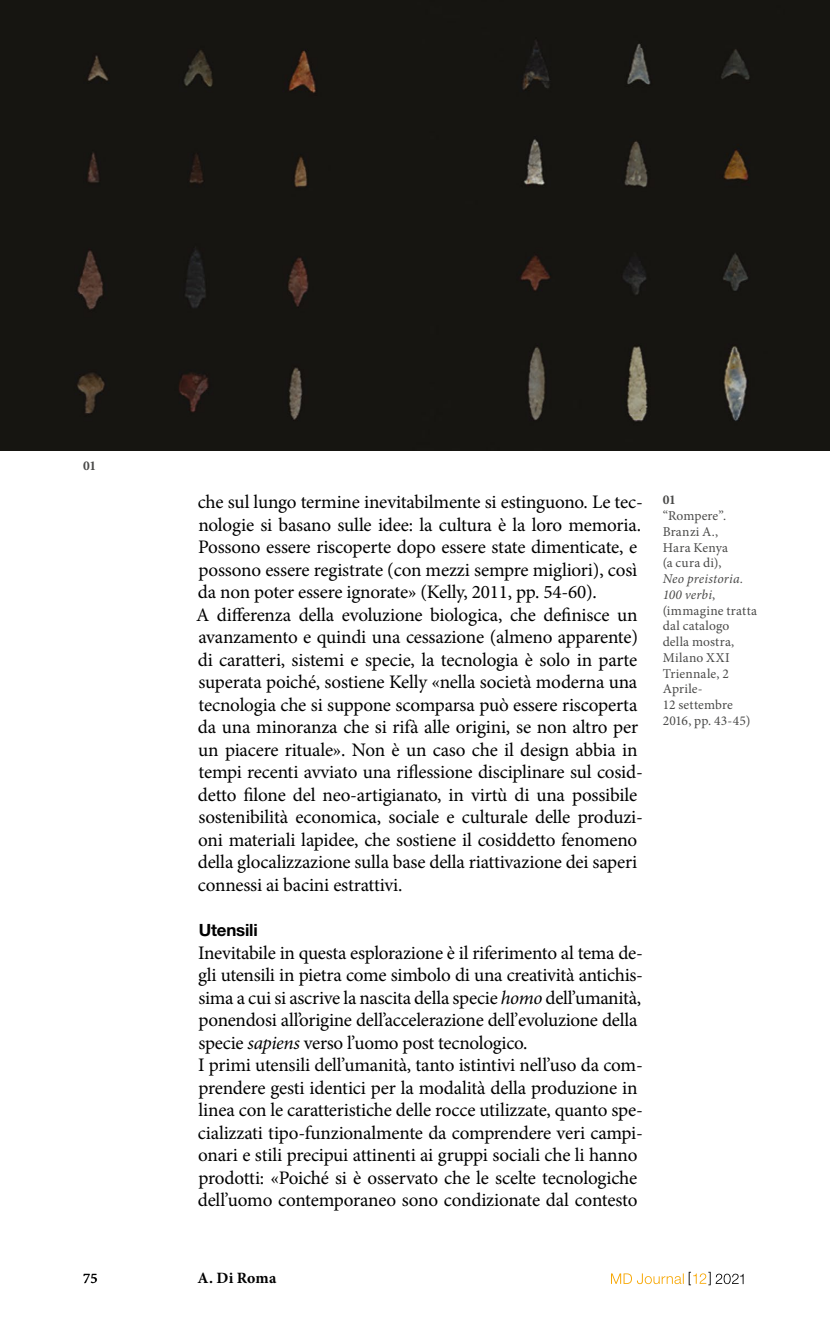
<style>
.page{position:relative;width:830px;height:1340px;background:#fff}
.page>*{position:absolute;margin:0;border:0;box-sizing:border-box;transform-origin:0 0}
.t1{font:19.12px/22.5px "Minion Pro";letter-spacing:-.01em;color:#000}
.t2{font:700 16.88px "Helvetica Neue";letter-spacing:-.01em;color:#000}
.t3{font:700 15.75px "Minion Pro";letter-spacing:.01em;color:#000}
.t4{font:500 14.62px "Minion Pro";color:#000}
.t5{font:13.5px/15.8px "Minion Pro";letter-spacing:.015em;color:#4a4a49}
.t6{font:700 13.5px "Minion Pro";color:#4a4a49}
.s1{font-style:italic}
</style>
<div class="page">
<svg style="left:611px;top:1271px;width:132px;height:14px"></svg>
<div style="left:0;top:0;width:829px;height:450px;background:#161511"></div>
<p class="t6" style="left:83px;top:455px;width:15px">01</p>
<p class="t1" style="left:196px;top:491px;width:448px">che sul lungo termine inevitabilmente si estinguono. Le tec&shy;nologie si basano sulle idee: la cultura è la loro memoria.<br>Possono essere riscoperte dopo essere state dimenticate, e possono essere registrate (con mezzi sempre migliori), così da non poter essere ignorate» (Kelly, 2011, pp. 54-60).<br>A differenza della evoluzione biologica, che definisce un avanzamento e quindi una cessazione (almeno apparente) di caratteri, sistemi e specie, la tecnologia è solo in parte superata poiché, sostiene Kelly «nella società moderna una tecnologia che si suppone scomparsa può essere riscoperta da una minoranza che si rifà alle origini, se non altro per un piacere rituale». Non è un caso che il design abbia in tempi recenti avviato una riflessione disciplinare sul cosid&shy;detto filone del neo-artigianato, in virtù di una possibile sostenibilità economica, sociale e culturale delle produzi&shy;oni materiali lapidee, che sostiene il cosiddetto fenomeno della glocalizzazione sulla base della riattivazione dei saperi connessi ai bacini estrattivi.</p>
<p class="t2" style="left:198px;top:919px;width:61px">Utensili</p>
<p class="t1" style="left:198px;top:941px;width:446px">Inevitabile in questa esplorazione è il riferimento al tema de&shy;gli utensili in pietra come simbolo di una creatività antichis&shy;sima a cui si ascrive la nascita della specie <span class="s1">homo</span> dell’umanità, ponendosi all’origine dell’accelerazione dell’evoluzione della specie <span class="s1">sapiens</span> verso l’uomo post tecnologico.<br>I primi utensili dell’umanità, tanto istintivi nell’uso da com&shy;prendere gesti identici per la modalità della produzione in linea con le caratteristiche delle rocce utilizzate, quanto spe&shy;cializzati tipo-funzionalmente da comprendere veri campi&shy;onari e stili precipui attinenti ai gruppi sociali che li hanno prodotti: «Poiché si è osservato che le scelte tecnologiche dell’uomo contemporaneo sono condizionate dal contesto</p>
<p class="t6" style="left:662px;top:490px;width:15px">01</p>
<p class="t5" style="left:662px;top:508px;width:67px">“Rompere”.<br>Branzi A.,<br>Hara Kenya (a cura di),</p>
<p class="t5" style="left:662px;top:571px;width:96px"><span class="s1">Neo preistoria.<br>100 verbi</span>, (immagine tratta dal catalogo della mostra,<br>Milano XXI<br>Triennale, 2<br>Aprile-<br>12 settembre<br>2016, pp. 43-45)</p>
<p class="t4" style="left:83px;top:1268px;width:16px">75</p>
<p class="t3" style="left:197px;top:1266px;width:80px">A. Di Roma</p>
</div>
